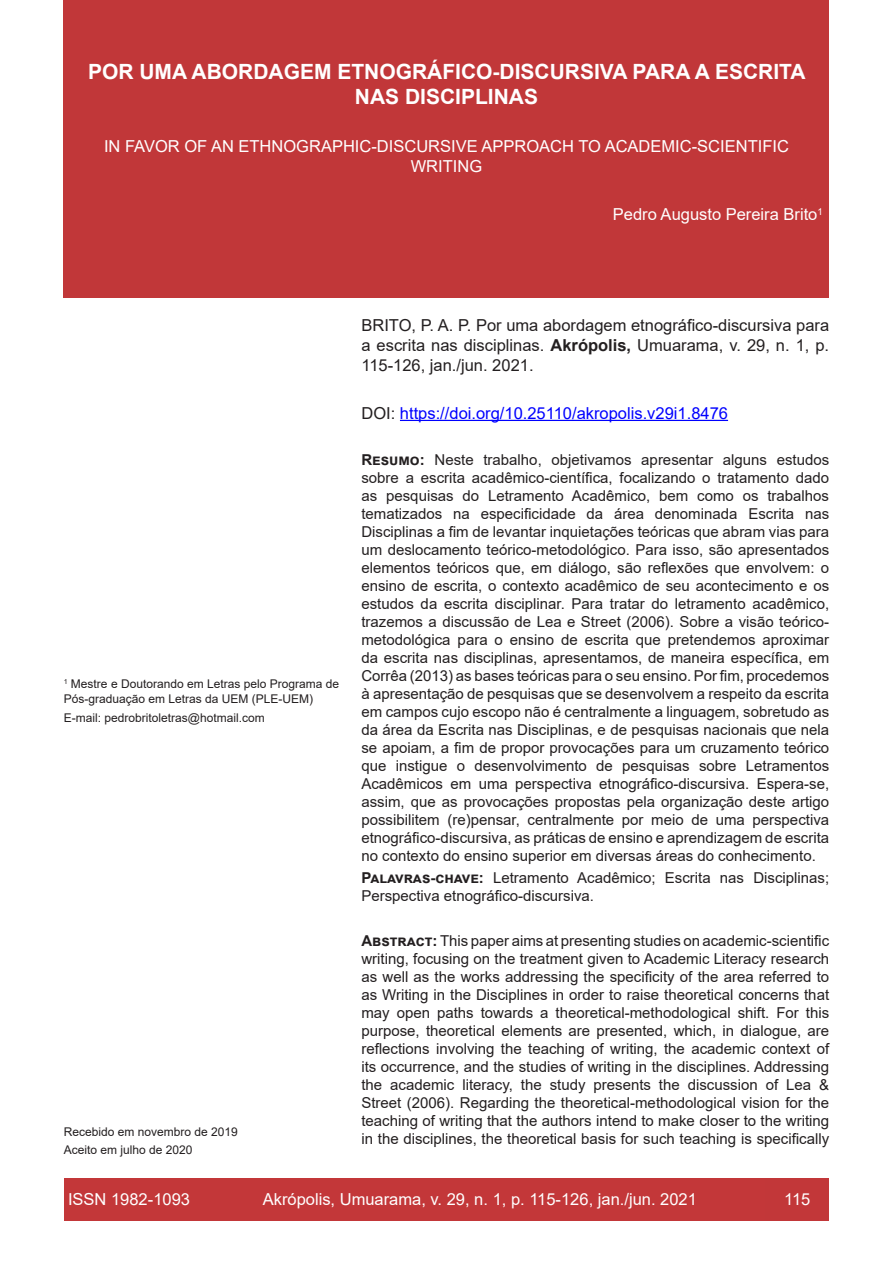
<style>
.page{position:relative;width:893px;height:1263px;background:#fff}
.page>*{position:absolute;margin:0;border:0;box-sizing:border-box;transform-origin:0 0}
.t1{font:700 21px/25.2px "Arial";color:#fff;text-align:center}
.t2{font:16.5px/19.8px "Arial";color:#fff;text-align:center}
.t3{font:16.5px/19.8px "Arial";color:#231f20;text-align:justify}
.t4{font:16.5px "Arial";color:#00f}
.t5{font:15px/18px "Arial";color:#231f20;text-align:justify}
.t6{font:12px/14.4px "Arial";color:#231f20}
.s1{font-weight:700}
.s2{color:#231f20}
</style>
<div class="page">
<div style="left:64px;top:0;width:765px;height:298px;background:#c13739"></div>
<div style="left:194px;top:1178px;width:571px;height:42px;background:#c33739"></div>
<div style="left:765px;top:1178px;width:64px;height:42px;background:#c23739"></div>
<div style="left:64px;top:1178px;width:130px;height:42px;background:#c33739"></div>
<hr style="left:400px;top:420px;width:328px;height:1px;background:#00f">
<p class="t1" style="left:88px;top:59px;width:719px">POR UMA ABORDAGEM ETNOGRÁFICO-DISCURSIVA PARA A ESCRITA<br>NAS DISCIPLINAS</p>
<p class="t2" style="left:104px;top:137px;width:686px">IN FAVOR OF AN ETHNOGRAPHIC-DISCURSIVE APPROACH TO ACADEMIC-SCIENTIFIC<br>WRITING</p>
<p class="t2" style="left:613px;top:204px;width:211px">Pedro Augusto Pereira Brito<sup>1</sup></p>
<p class="t6" style="left:64px;top:677px;width:277px"><sup>1</sup> Mestre e Doutorando em Letras pelo Programa de<br>Pós-graduação em Letras da UEM (PLE-UEM)</p>
<p class="t6" style="left:64px;top:710px;width:202px">E-mail: pedrobritoletras@hotmail.com</p>
<p class="t6" style="left:64px;top:1124px;width:176px">Recebido em novembro de 2019</p>
<p class="t6" style="left:64px;top:1143px;width:130px">Aceito em julho de 2020</p>
<p class="t3" style="left:361px;top:315px;width:469px">BRITO, P. A. P. Por uma abordagem etnográfico-discursiva para a escrita nas disciplinas. <span class="s1">Akrópolis,</span> Umuarama, v. 29, n. 1, p.<br>115-126, jan./jun. 2021.</p>
<p class="t4" style="left:361px;top:401px;width:368px"><span class="s2">DOI:</span> https://doi.org/10.25110/akropolis.v29i1.8476</p>
<p class="t5" style="left:361px;top:451px;width:469px"><span class="s1">Resumo:</span> Neste trabalho, objetivamos apresentar alguns estudos sobre a escrita acadêmico-científica, focalizando o tratamento dado as pesquisas do Letramento Acadêmico, bem como os trabalhos tematizados na especificidade da área denominada Escrita nas Disciplinas a fim de levantar inquietações teóricas que abram vias para um deslocamento teórico-metodológico. Para isso, são apresentados elementos teóricos que, em diálogo, são reflexões que envolvem: o ensino de escrita, o contexto acadêmico de seu acontecimento e os estudos da escrita disciplinar. Para tratar do letramento acadêmico, trazemos a discussão de Lea e Street (2006). Sobre a visão teórico&shy;metodológica para o ensino de escrita que pretendemos aproximar da escrita nas disciplinas, apresentamos, de maneira específica, em Corrêa (2013) as bases teóricas para o seu ensino. Por fim, procedemos à apresentação de pesquisas que se desenvolvem a respeito da escrita em campos cujo escopo não é centralmente a linguagem, sobretudo as da área da Escrita nas Disciplinas, e de pesquisas nacionais que nela se apoiam, a fim de propor provocações para um cruzamento teórico que instigue o desenvolvimento de pesquisas sobre Letramentos Acadêmicos em uma perspectiva etnográfico-discursiva. Espera-se, assim, que as provocações propostas pela organização deste artigo possibilitem (re)pensar, centralmente por meio de uma perspectiva etnográfico-discursiva, as práticas de ensino e aprendizagem de escrita no contexto do ensino superior em diversas áreas do conhecimento.</p>
<p class="t5" style="left:361px;top:869px;width:469px"><span class="s1">Palavras-chave:</span> Letramento Acadêmico; Escrita nas Disciplinas;<br>Perspectiva etnográfico-discursiva.</p>
<p class="t5" style="left:361px;top:931px;width:469px"><span class="s1">Abstract:</span> This paper aims at presenting studies on academic-scientific writing, focusing on the treatment given to Academic Literacy research as well as the works addressing the specificity of the area referred to as Writing in the Disciplines in order to raise theoretical concerns that may open paths towards a theoretical-methodological shift. For this purpose, theoretical elements are presented, which, in dialogue, are reflections involving the teaching of writing, the academic context of its occurrence, and the studies of writing in the disciplines. Addressing the academic literacy, the study presents the discussion of Lea &amp; Street (2006). Regarding the theoretical-methodological vision for the teaching of writing that the authors intend to make closer to the writing in the disciplines, the theoretical basis for such teaching is specifically</p>
<p class="t2" style="left:68px;top:1189px;width:123px">ISSN 1982-1093</p>
<p class="t2" style="left:263px;top:1189px;width:436px">Akrópolis, Umuarama, v. 29, n. 1, p. 115-126, jan./jun. 2021</p>
<p class="t2" style="left:784px;top:1189px;width:28px">115</p>
</div>
